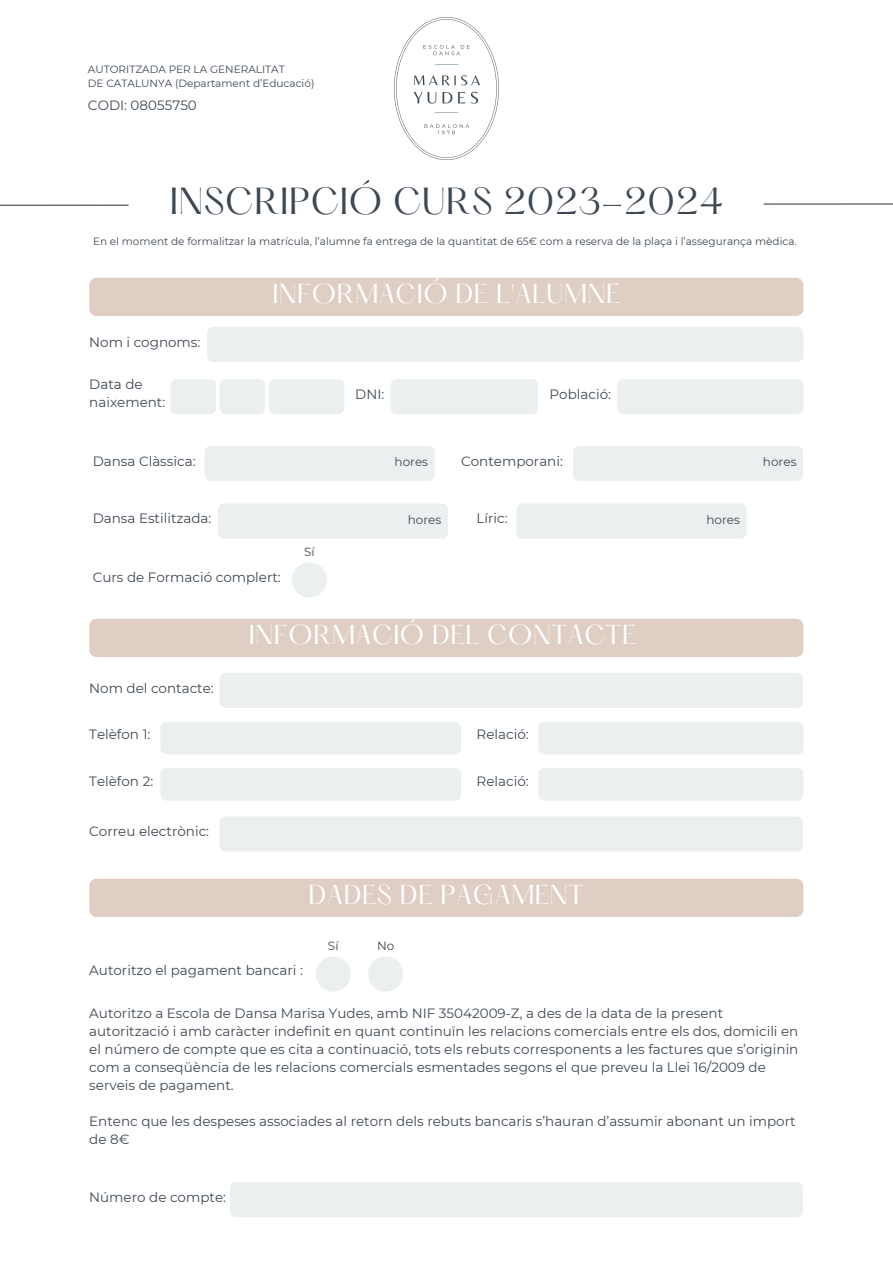
<style>
.page{position:relative;width:893px;height:1264px;background:#fff}
.page>*{position:absolute;margin:0;border:0;box-sizing:border-box;transform-origin:0 0}
.t1{font:33px "Hatton";letter-spacing:.02em;color:#3e4852}
.t2{font:24px "Hatton";letter-spacing:.02em;color:#fff}
.t3{font:13.5px/18px "Montserrat";color:#3e4852}
.t4{font:12px "Montserrat";color:#3e4852}
.t5{font:10.5px "Montserrat";color:#3e4852}
</style>
<div class="page">
<div style="left:89px;top:278px;width:714px;height:38px;background:#dfcec4;border-radius:7px"></div>
<div style="left:89px;top:618px;width:714px;height:39px;background:#dfcec4;border-radius:7px"></div>
<div style="left:89px;top:878px;width:714px;height:39px;background:#dfcec4;border-radius:7px"></div>
<div style="left:207px;top:327px;width:596px;height:35px;background:#eceff0;border-radius:6px"></div>
<div style="left:390px;top:379px;width:148px;height:35px;background:#eceff0;border-radius:6px"></div>
<div style="left:617px;top:379px;width:186px;height:35px;background:#eceff0;border-radius:6px"></div>
<div style="left:204px;top:446px;width:230px;height:35px;background:#eceff0;border-radius:6px"></div>
<div style="left:218px;top:503px;width:230px;height:35px;background:#eceff0;border-radius:6px"></div>
<div style="left:573px;top:446px;width:230px;height:35px;background:#eceff0;border-radius:6px"></div>
<div style="left:516px;top:503px;width:230px;height:35px;background:#eceff0;border-radius:6px"></div>
<div style="left:219px;top:672px;width:584px;height:36px;background:#eceff0;border-radius:6px"></div>
<div style="left:230px;top:1182px;width:573px;height:35px;background:#eceff0;border-radius:6px"></div>
<div style="left:219px;top:816px;width:584px;height:35px;background:#eceff0;border-radius:6px"></div>
<div style="left:160px;top:721px;width:301px;height:33px;background:#eceff0;border-radius:6px"></div>
<div style="left:160px;top:768px;width:301px;height:32px;background:#eceff0;border-radius:6px"></div>
<div style="left:538px;top:721px;width:265px;height:33px;background:#eceff0;border-radius:6px"></div>
<div style="left:538px;top:768px;width:265px;height:32px;background:#eceff0;border-radius:6px"></div>
<div style="left:219px;top:379px;width:46px;height:35px;background:#eceff0;border-radius:6px"></div>
<div style="left:269px;top:379px;width:75px;height:35px;background:#eceff0;border-radius:6px"></div>
<div style="left:170px;top:379px;width:46px;height:35px;background:#eceff0;border-radius:6px"></div>
<div style="left:315px;top:956px;width:36px;height:35px;background:#eceff0;border-radius:50%"></div>
<div style="left:368px;top:956px;width:35px;height:35px;background:#eceff0;border-radius:50%"></div>
<div style="left:292px;top:562px;width:35px;height:35px;background:#eceff0;border-radius:50%"></div>
<img style="left:394px;top:17px;width:105px;height:143px">
<hr style="left:0;top:205px;width:128px;height:1px;background:#3e4852">
<hr style="left:763px;top:203px;width:129px;height:2px;background:#3e4852">
<p class="t5" style="left:88px;top:62px;width:198px">AUTORITZADA PER LA GENERALITAT</p>
<p class="t5" style="left:88px;top:76px;width:228px">DE CATALUNYA (Departament d’Educació)</p>
<p class="t3" style="left:88px;top:96px;width:110px">CODI: 08055750</p>
<p class="t1" style="left:170px;top:186px;width:555px">INSCRIPCIÓ CURS 2023-2024</p>
<p class="t5" style="left:93px;top:235px;width:705px">En el moment de formalitzar la matrícula, l’alumne fa entrega de la quantitat de 65€ com a reserva de la plaça i l’assegurança mèdica.</p>
<p class="t3" style="left:89px;top:333px;width:113px">Nom i cognoms:</p>
<p class="t3" style="left:89px;top:375px;width:77px">Data de naixement:</p>
<p class="t2" style="left:272px;top:282px;width:349px">INFORMACIÓ DE L'ALUMNE</p>
<p class="t3" style="left:355px;top:385px;width:31px">DNI:</p>
<p class="t3" style="left:549px;top:385px;width:63px">Població:</p>
<p class="t3" style="left:93px;top:452px;width:104px">Dansa Clàssica:</p>
<p class="t3" style="left:461px;top:452px;width:103px">Contemporani:</p>
<p class="t4" style="left:394px;top:455px;width:35px">hores</p>
<p class="t3" style="left:93px;top:509px;width:120px">Dansa Estilitzada:</p>
<p class="t3" style="left:93px;top:568px;width:190px">Curs de Formació complert:</p>
<p class="t4" style="left:304px;top:544px;width:12px">Sí</p>
<p class="t4" style="left:408px;top:512px;width:35px">hores</p>
<p class="t3" style="left:476px;top:509px;width:33px">Líric:</p>
<p class="t3" style="left:89px;top:679px;width:126px">Nom del contacte:</p>
<p class="t3" style="left:89px;top:725px;width:63px">Telèfon 1:</p>
<p class="t3" style="left:89px;top:771px;width:65px">Telèfon 2:</p>
<p class="t3" style="left:89px;top:822px;width:121px">Correu electrònic:</p>
<p class="t2" style="left:249px;top:623px;width:389px">INFORMACIÓ DEL CONTACTE</p>
<p class="t3" style="left:476px;top:725px;width:54px">Relació:</p>
<p class="t3" style="left:476px;top:771px;width:54px">Relació:</p>
<p class="t2" style="left:308px;top:883px;width:277px">DADES DE PAGAMENT</p>
<p class="t4" style="left:328px;top:938px;width:12px">Sí</p>
<p class="t4" style="left:377px;top:938px;width:19px">No</p>
<p class="t4" style="left:706px;top:512px;width:35px">hores</p>
<p class="t4" style="left:762px;top:455px;width:35px">hores</p>
<p class="t3" style="left:89px;top:961px;width:215px">Autoritzo el pagament bancari :</p>
<p class="t3" style="left:89px;top:1004px;width:710px">Autoritzo a Escola de Dansa Marisa Yudes, amb NIF 35042009-Z, a des de la data de la present autorització i amb caràcter indefinit en quant continuïn les relacions comercials entre els dos, domicili en el número de compte que es cita a continuació, tots els rebuts corresponents a les factures que s’originin com a conseqüència de les relacions comercials esmentades segons el que preveu la Llei 16/2009 de serveis de pagament.</p>
<p class="t3" style="left:89px;top:1112px;width:707px">Entenc que les despeses associades al retorn dels rebuts bancaris s’hauran d’assumir abonant un import de 8€</p>
<p class="t3" style="left:89px;top:1188px;width:138px">Número de compte:</p>
</div>
